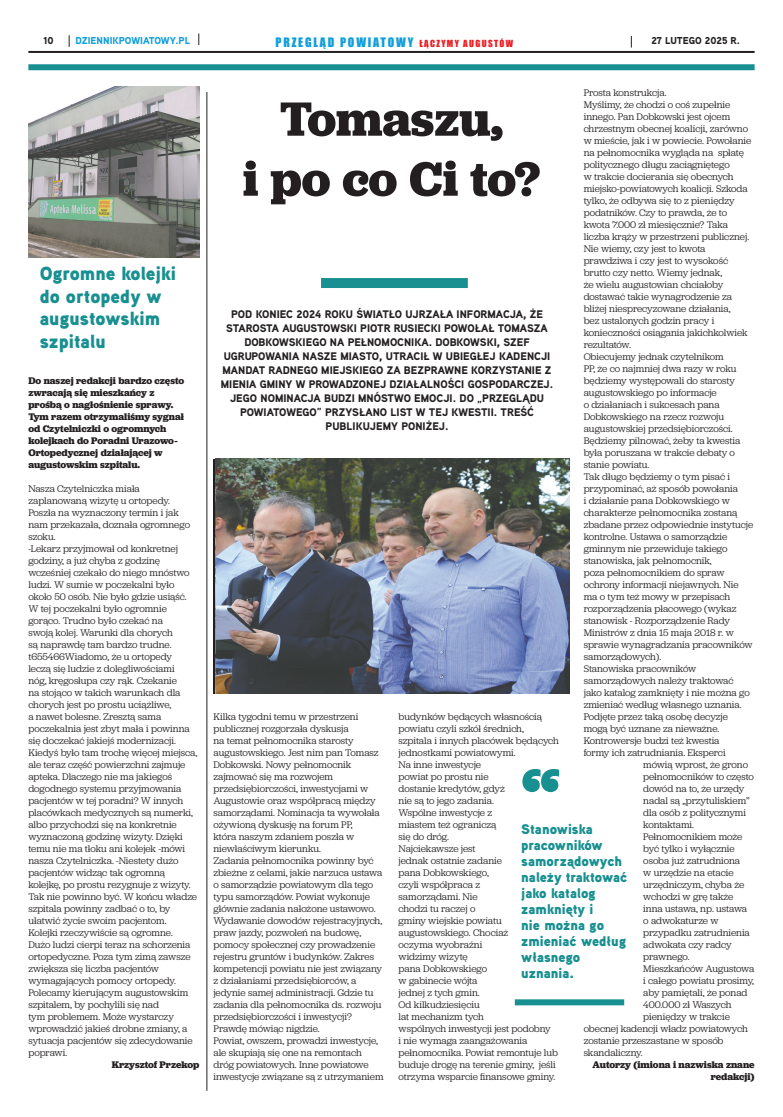
<style>
.page{position:relative;width:783px;height:1117px;background:#fff}
.page>*{position:absolute;margin:0;border:0;box-sizing:border-box;transform-origin:0 0}
.Header_50pt{font:700 50px "Jubilat";color:#231f20}
.Quotes{font:900 19px/22.8px "Aaux Next";color:#188f90}
.Quotes-2{font:900 14px/16px "Aaux Next";color:#188f90}
.t1{font:12px "Impact";letter-spacing:.15em;color:#0f9fdb}
.Intro_CAPS{font:900 11px/14px "Aaux Next";color:#231f20;text-align:center}
.Body{font:10px/12px "Jubilat";letter-spacing:-.005em;color:#231f20}
.Body-2{font:700 10px/12px "Jubilat";color:#231f20}
.t2{font:900 10px "Aaux Next";color:#0f9fdb}
.t3{font:900 10px "Aaux Next";color:#231f20}
.s1{font-size:9px;color:#ee1d23}
</style>
<div class="page">
<hr style="left:28px;top:51px;width:726px;height:2px;background:#231f20">
<svg style="left:69px;top:35px;width:1px;height:12px"></svg>
<svg style="left:198px;top:33px;width:1px;height:12px"></svg>
<svg style="left:630px;top:36px;width:1px;height:12px"></svg>
<div style="left:28px;top:64px;width:726px;height:6px;background:#188f90"></div>
<div style="left:321px;top:278px;width:146px;height:10px;background:#188f90"></div>
<hr style="left:206px;top:92px;width:1px;height:999px;background:#231f20">
<div style="left:514px;top:999px;width:110px;height:6px;background:#188f90"></div>
<svg style="left:522px;top:769px;width:37px;height:23px"></svg>
<img style="left:215px;top:459px;width:354px;height:234px">
<img style="left:28px;top:87px;width:171px;height:170px">
<p class="t3" style="left:43px;top:34px;width:12px">10</p>
<p class="t2" style="left:75px;top:34px;width:116px">DZIENNIKPOWIATOWY.PL</p>
<p class="t1" style="left:275px;top:33px;width:239px">PRZEGLĄD POWIATOWY <span class="s1">ŁĄCZYMY AUGUSTÓW</span></p>
<p class="t3" style="left:651px;top:34px;width:90px">27 LUTEGO 2025 R.</p>
<p class="Quotes" style="left:40px;top:261px;width:138px">Ogromne kolejki do ortopedy w augustowskim szpitalu</p>
<p class="Body-2" style="left:28px;top:375px;width:157px">Do naszej redakcji bardzo często zwracają się mieszkańcy z prośbą o nagłośnienie sprawy.<br>Tym razem otrzymaliśmy sygnał od Czytelniczki o ogromnych kolejkach do Poradni Urazowo-<br>Ortopedycznej działającej w augustowskim szpitalu.</p>
<p class="Body" style="left:28px;top:482px;width:163px">Nasza Czytelniczka miała zaplanowaną wizytę u ortopedy.<br>Poszła na wyznaczony termin i jak nam przekazała, doznała ogromnego szoku.</p>
<p class="Body" style="left:28px;top:542px;width:170px">-Lekarz przyjmował od konkretnej godziny, a już chyba z godzinę wcześniej czekało do niego mnóstwo ludzi. W sumie w poczekalni było około 50 osób. Nie było gdzie usiąść.<br>W tej poczekalni było ogromnie gorąco. Trudno było czekać na<br>swoją kolej. Warunki dla chorych<br>są naprawdę tam bardzo trudne. t655466Wiadomo, że u ortopedy<br>leczą się ludzie z dolegliwościami<br>nóg, kręgosłupa czy rąk. Czekanie<br>na stojąco w takich warunkach dla chorych jest po prostu uciążliwe,<br>a nawet bolesne. Zresztą sama poczekalnia jest zbyt mała i powinna się doczekać jakiejś modernizacji.<br>Kiedyś było tam trochę więcej miejsca, ale teraz część powierzchni zajmuje apteka. Dlaczego nie ma jakiegoś dogodnego systemu przyjmowania pacjentów w tej poradni? W innych placówkach medycznych są numerki, albo przychodzi się na konkretnie wyznaczoną godzinę wizyty. Dzięki temu nie ma tłoku ani kolejek -mówi nasza Czytelniczka. -Niestety dużo pacjentów widząc tak ogromną kolejkę, po prostu rezygnuje z wizyty.<br>Tak nie powinno być. W końcu władze szpitala powinny zadbać o to, by ułatwić życie swoim pacjentom.</p>
<p class="Body" style="left:28px;top:926px;width:166px">Kolejki rzeczywiście są ogromne.<br>Dużo ludzi cierpi teraz na schorzenia ortopedyczne. Poza tym zimą zawsze zwiększa się liczba pacjentów wymagających pomocy ortopedy.<br>Polecamy kierującym augustowskim szpitalem, by pochylili się nad<br>tym problemem. Może wystarczy wprowadzić jakieś drobne zmiany, a sytuacja pacjentów się zdecydowanie poprawi.</p>
<p class="Body-2" style="left:112px;top:1059px;width:89px">Krzysztof Przekop</p>
<p class="Body" style="left:583px;top:86px;width:84px">Prosta konstrukcja.</p>
<p class="Body" style="left:583px;top:98px;width:169px">Myślimy, że chodzi o coś zupełnie innego. Pan Dobkowski jest ojcem chrzestnym obecnej koalicji, zarówno w mieście, jak i w powiecie. Powołanie na pełnomocnika wygląda na spłatę politycznego długu zaciągniętego<br>w trakcie docierania się obecnych miejsko-powiatowych koalicji. Szkoda tylko, że odbywa się to z pieniędzy podatników. Czy to prawda, że to kwota 7.000 zł miesięcznie? Taka liczba krąży w przestrzeni publicznej.<br>Nie wiemy, czy jest to kwota prawdziwa i czy jest to wysokość brutto czy netto. Wiemy jednak,<br>że wielu augustowian chciałoby dostawać takie wynagrodzenie za bliżej niesprecyzowane działania,<br>bez ustalonych godzin pracy i konieczności osiągania jakichkolwiek rezultatów.</p>
<p class="Body" style="left:583px;top:350px;width:158px">Obiecujemy jednak czytelnikom<br>PP, że co najmniej dwa razy w roku będziemy występowali do starosty augustowskiego po informacje<br>o działaniach i sukcesach pana<br>Dobkowskiego na rzecz rozwoju augustowskiej przedsiębiorczości.<br>Będziemy pilnować, żeby ta kwestia była poruszana w trakcie debaty o stanie powiatu.</p>
<p class="Body" style="left:583px;top:470px;width:171px">Tak długo będziemy o tym pisać i przypominać, aż sposób powołania<br>i działanie pana Dobkowskiego w charakterze pełnomocnika zostaną zbadane przez odpowiednie instytucje kontrolne. Ustawa o samorządzie gminnym nie przewiduje takiego stanowiska, jak pełnomocnik,<br>poza pełnomocnikiem do spraw ochrony informacji niejawnych. Nie ma o tym też mowy w przepisach rozporządzenia płacowego (wykaz stanowisk - Rozporządzenie Rady<br>Ministrów z dnia 15 maja 2018 r. w sprawie wynagradzania pracowników samorządowych).</p>
<p class="Body" style="left:583px;top:662px;width:114px">Stanowiska pracowników</p>
<p class="Body" style="left:583px;top:674px;width:151px">samorządowych należy traktować</p>
<p class="Body" style="left:583px;top:686px;width:167px">jako katalog zamknięty i nie można go</p>
<p class="Body" style="left:583px;top:698px;width:159px">zmieniać według własnego uznania.</p>
<p class="Body" style="left:583px;top:710px;width:146px">Podjęte przez taką osobę decyzje</p>
<p class="Body" style="left:583px;top:722px;width:137px">mogą być uznane za nieważne.</p>
<p class="Body" style="left:583px;top:734px;width:137px">Kontrowersje budzi też kwestia</p>
<p class="Body" style="left:583px;top:746px;width:143px">formy ich zatrudniania. Eksperci</p>
<p class="Body" style="left:643px;top:758px;width:106px">mówią wprost, że grono</p>
<p class="Body" style="left:643px;top:770px;width:112px">pełnomocników to często</p>
<p class="Body" style="left:643px;top:782px;width:103px">dowód na to, że urzędy</p>
<p class="Body" style="left:643px;top:794px;width:108px">nadal są „przytuliskiem”</p>
<p class="Body" style="left:643px;top:806px;width:104px">dla osób z politycznymi</p>
<p class="Body" style="left:643px;top:818px;width:52px">kontaktami.</p>
<p class="Body" style="left:643px;top:830px;width:101px">Pełnomocnikiem może</p>
<p class="Body" style="left:643px;top:842px;width:93px">być tylko i wyłącznie</p>
<p class="Body" style="left:643px;top:854px;width:98px">osoba już zatrudniona</p>
<p class="Body" style="left:643px;top:866px;width:92px">w urzędzie na etacie</p>
<p class="Body" style="left:643px;top:878px;width:102px">urzędniczym, chyba że</p>
<p class="Body" style="left:643px;top:890px;width:91px">wchodzi w grę także</p>
<p class="Body" style="left:643px;top:902px;width:105px">inna ustawa, np. ustawa</p>
<p class="Body" style="left:643px;top:914px;width:77px">o adwokaturze w</p>
<p class="Body" style="left:643px;top:926px;width:108px">przypadku zatrudnienia</p>
<p class="Body" style="left:643px;top:938px;width:90px">adwokata czy radcy</p>
<p class="Body" style="left:643px;top:950px;width:48px">prawnego.</p>
<p class="Body" style="left:643px;top:962px;width:112px">Mieszkańców Augustowa</p>
<p class="Body" style="left:643px;top:974px;width:112px">i całego powiatu prosimy,</p>
<p class="Body" style="left:643px;top:986px;width:106px">aby pamiętali, że ponad</p>
<p class="Body" style="left:643px;top:998px;width:90px">400.000 zł Waszych</p>
<p class="Body" style="left:643px;top:1010px;width:88px">pieniędzy w trakcie</p>
<p class="Body" style="left:583px;top:1022px;width:165px">obecnej kadencji władz powiatowych</p>
<p class="Body" style="left:583px;top:1034px;width:141px">zostanie przeszastane w sposób</p>
<p class="Body" style="left:583px;top:1046px;width:60px">skandaliczny.</p>
<p class="Body-2" style="left:592px;top:1059px;width:163px;text-align:right">Autorzy (imiona i nazwiska znane redakcji)</p>
<p class="Header_50pt" style="left:279px;top:87px;width:225px">Tomaszu,</p>
<p class="Header_50pt" style="left:243px;top:147px;width:299px">i po co Ci to?</p>
<p class="Intro_CAPS" style="left:221px;top:307px;width:334px">POD KONIEC 2024 ROKU ŚWIATŁO UJRZAŁA INFORMACJA, ŻE STAROSTA AUGUSTOWSKI PIOTR RUSIECKI POWOŁAŁ TOMASZA DOBKOWSKIEGO NA PEŁNOMOCNIKA. DOBKOWSKI, SZEF UGRUPOWANIA NASZE MIASTO, UTRACIŁ W UBIEGŁEJ KADENCJI MANDAT RADNEGO MIEJSKIEGO ZA BEZPRAWNE KORZYSTANIE Z MIENIA GMINY W PROWADZONEJ DZIAŁALNOŚCI GOSPODARCZEJ.<br>JEGO NOMINACJA BUDZI MNÓSTWO EMOCJI. DO „PRZEGLĄDU POWIATOWEGO” PRZYSŁANO LIST W TEJ KWESTII. TREŚĆ PUBLIKUJEMY PONIŻEJ.</p>
<p class="Body" style="left:213px;top:710px;width:168px">Kilka tygodni temu w przestrzeni publicznej rozgorzała dyskusja<br>na temat pełnomocnika starosty augustowskiego. Jest nim pan Tomasz<br>Dobkowski. Nowy pełnomocnik zajmować się ma rozwojem przedsiębiorczości, inwestycjami w<br>Augustowie oraz współpracą między samorządami. Nominacja ta wywołała ożywioną dyskusję na forum PP,<br>która naszym zdaniem poszła w niewłaściwym kierunku.</p>
<p class="Body" style="left:213px;top:854px;width:170px">Zadania pełnomocnika powinny być zbieżne z celami, jakie narzuca ustawa o samorządzie powiatowym dla tego typu samorządów. Powiat wykonuje głównie zadania nałożone ustawowo.<br>Wydawanie dowodów rejestracyjnych, praw jazdy, pozwoleń na budowę, pomocy społecznej czy prowadzenie rejestru gruntów i budynków. Zakres kompetencji powiatu nie jest związany z działaniami przedsiębiorców, a jedynie samej administracji. Gdzie tu zadania dla pełnomocnika ds. rozwoju przedsiębiorczości i inwestycji?<br>Prawdę mówiąc nigdzie.</p>
<p class="Body" style="left:213px;top:1034px;width:172px">Powiat, owszem, prowadzi inwestycje, ale skupiają się one na remontach dróg powiatowych. Inne powiatowe inwestycje związane są z utrzymaniem</p>
<p class="Body" style="left:398px;top:710px;width:162px">budynków będących własnością powiatu czyli szkół średnich, szpitala i innych placówek będących jednostkami powiatowymi.</p>
<p class="Body" style="left:398px;top:758px;width:108px">Na inne inwestycje powiat po prostu nie dostanie kredytów, gdyż nie są to jego zadania.<br>Wspólne inwestycje z miastem też ograniczą się do dróg.</p>
<p class="Body" style="left:398px;top:842px;width:161px">Najciekawsze jest<br>jednak ostatnie zadanie<br>pana Dobkowskiego,<br>czyli współpraca z<br>samorządami. Nie<br>chodzi tu raczej o<br>gminy wiejskie powiatu augustowskiego. Chociaż<br>oczyma wyobraźni<br>widzimy wizytę<br>pana Dobkowskiego<br>w gabinecie wójta<br>jednej z tych gmin.<br>Od kilkudziesięciu<br>lat mechanizm tych<br>wspólnych inwestycji jest podobny<br>i nie wymaga zaangażowania pełnomocnika. Powiat remontuje lub buduje drogę na terenie gminy, jeśli otrzyma wsparcie finansowe gminy.</p>
<p class="Quotes-2" style="left:521px;top:820px;width:108px">Stanowiska pracowników samorządowych należy traktować jako katalog zamknięty i<br>nie można go zmieniać według własnego uznania.</p>
</div>
